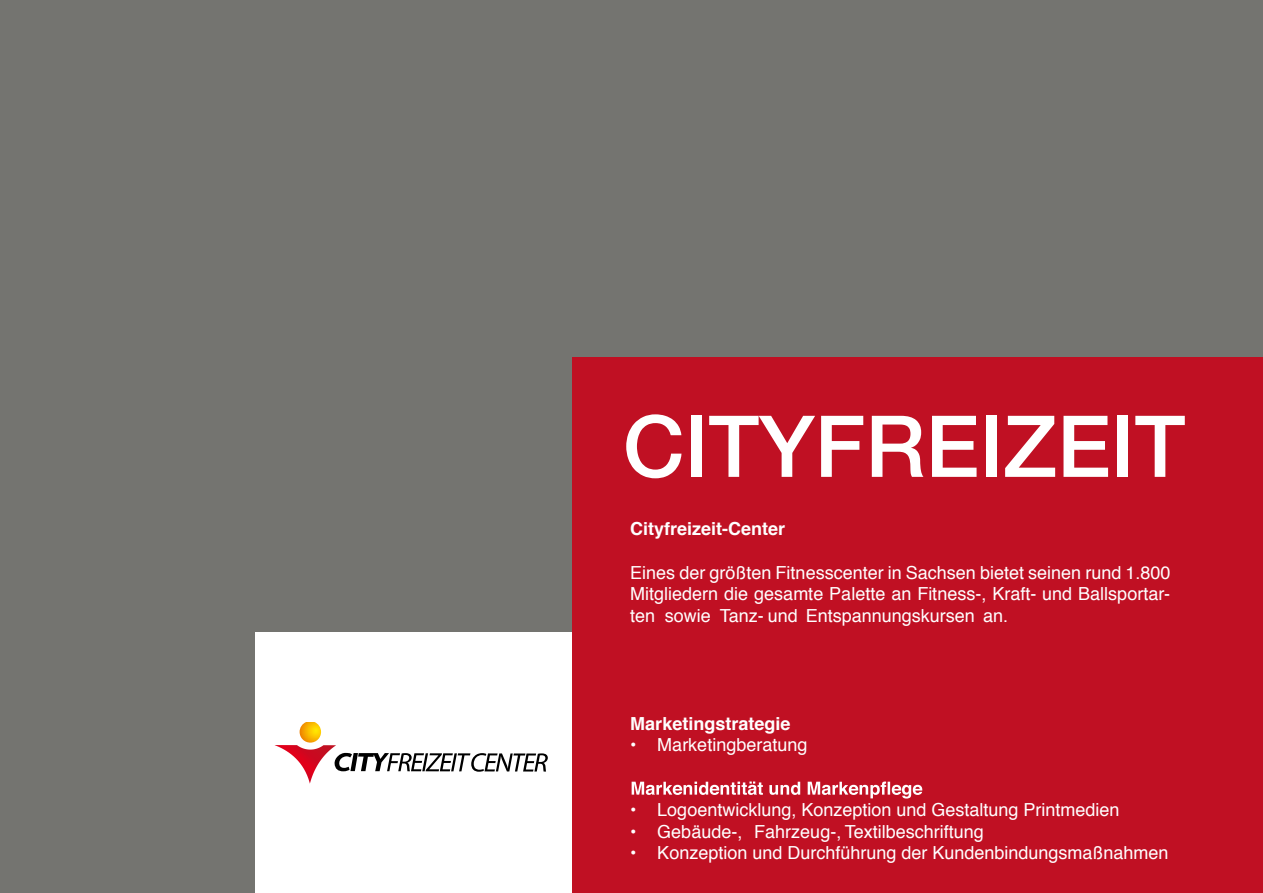
<style>
.page{position:relative;width:1263px;height:893px;background:#747470}
.page>*{position:absolute;margin:0;border:0;box-sizing:border-box;transform-origin:0 0}
.t1{font:500 85.5px "Helvetica Neue";color:#fff}
.t2{font:18px/21.6px "Helvetica";color:#fff;text-align:justify}
.t3{font:700 18px "Helvetica";color:#fff}
</style>
<div class="page">
<div style="left:572px;top:357px;width:691px;height:536px;background:#c01023"></div>
<div style="left:255px;top:632px;width:317px;height:261px;background:#fff"></div>
<svg style="left:275px;top:745px;width:273px;height:39px"></svg>
<img style="left:300px;top:722px;width:21px;height:21px">
<svg style="left:632px;top:781px;width:290px;height:17px"></svg>
<h1 class="t1" style="left:623px;top:378px;width:564px">CITYFREIZEIT</h1>
<p class="t3" style="left:630px;top:515px;width:157px">Cityfreizeit-Center</p>
<p class="t2" style="left:630px;top:562px;width:542px">Eines der größten Fitnesscenter in Sachsen bietet seinen rund 1.800<br>Mitgliedern die gesamte Palette an Fitness-, Kraft- und Ballsportar&shy;ten sowie Tanz- und Entspannungskursen an.</p>
<p class="t3" style="left:630px;top:709px;width:162px">Marketingstrategie</p>
<p class="t2" style="left:630px;top:735px;width:179px">• Marketingberatung</p>
<p class="t2" style="left:630px;top:800px;width:491px">• Logoentwicklung, Konzeption und Gestaltung Printmedien</p>
<p class="t2" style="left:630px;top:821px;width:355px">• Gebäude-, Fahrzeug-, Textilbeschriftung</p>
<p class="t2" style="left:630px;top:843px;width:540px">• Konzeption und Durchführung der Kundenbindungsmaßnahmen</p>
</div>
